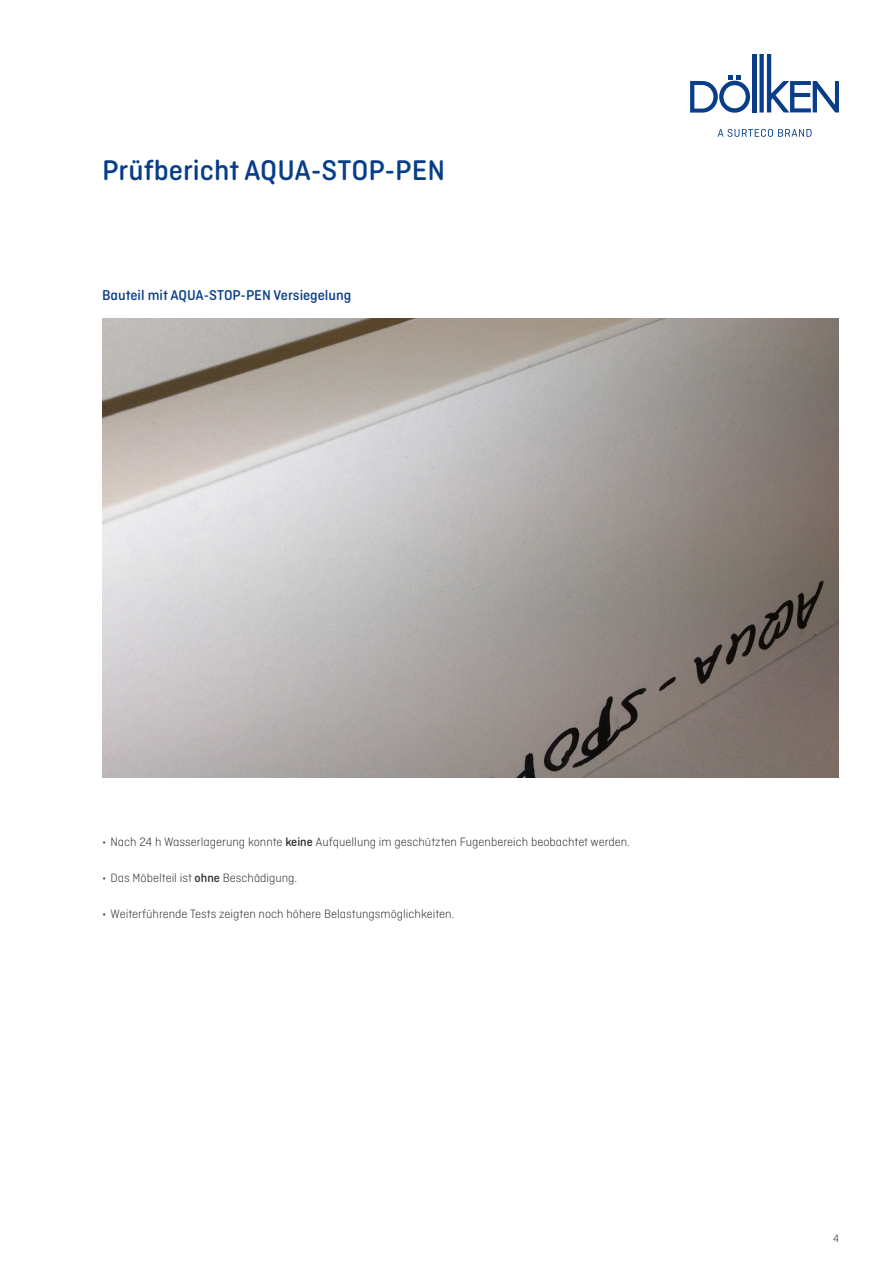
<style>
.page{position:relative;width:893px;height:1263px;background:#fff}
.page>*{position:absolute;margin:0;border:0;box-sizing:border-box;transform-origin:0 0}
.t1{font:500 30px "Ciutadella Rounded";color:#083e89}
.t2{font:500 15px "Ciutadella Rounded";color:#083e89}
.t3{font:300 12.75px "Ciutadella Rounded";color:#312f30}
.t4{font:300 11.25px "Ciutadella Rounded";color:#312f30}
.s1{font-weight:500}
</style>
<div class="page">
<svg style="left:718px;top:129px;width:93px;height:8px"></svg>
<svg style="left:759px;top:54px;width:80px;height:59px"></svg>
<hr style="left:752px;top:54px;width:4px;height:58px;background:#083e89">
<svg style="left:690px;top:75px;width:61px;height:38px"></svg>
<img style="left:102px;top:319px;width:737px;height:459px">
<h1 class="t1" style="left:102px;top:153px;width:345px">Prüfbericht AQUA-STOP-PEN</h1>
<p class="t2" style="left:102px;top:287px;width:251px">Bauteil mit AQUA-STOP-PEN Versiegelung</p>
<p class="t3" style="left:102px;top:835px;width:529px">• Nach 24 h Wasserlagerung konnte <span class="s1">keine</span> Aufquellung im geschützten Fugenbereich beobachtet werden.</p>
<p class="t3" style="left:102px;top:871px;width:197px">• Das Möbelteil ist <span class="s1">ohne</span> Beschädigung.</p>
<p class="t3" style="left:102px;top:907px;width:354px">• Weiterführende Tests zeigten noch höhere Belastungsmöglichkeiten.</p>
<p class="t4" style="left:833px;top:1232px;width:7px">4</p>
</div>
